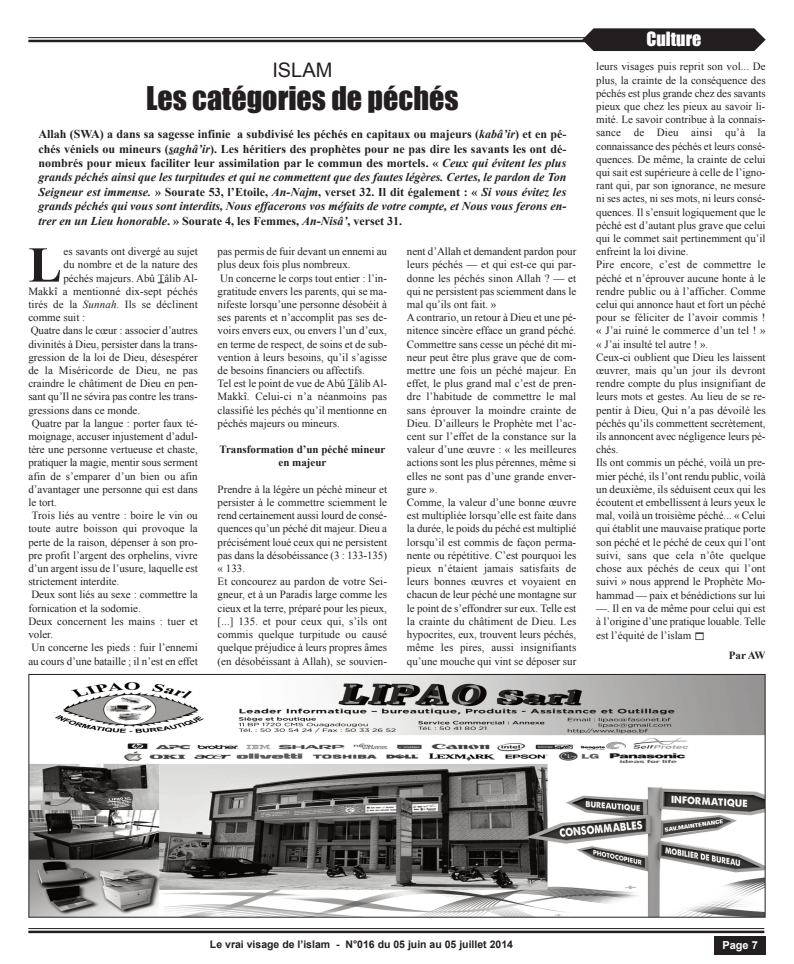
<style>
.page{position:relative;width:794px;height:964px;background:#fff}
.page>*{position:absolute;margin:0;border:0;box-sizing:border-box;transform-origin:0 0}
.t1{font:700 50.2px "Times New Roman";color:#231f20}
.t2{font:30px "Impact";color:#231f20}
.t3{font:20px "Arial";color:#231f20}
.t4{font:18px "Impact";color:#fff}
.t5{font:700 12px/14.4px "Times New Roman";color:#231f20;text-align:justify}
.t6{font:11px/13.2px "Times New Roman";color:#231f20}
.t7{font:700 11px/13.2px "Times New Roman";color:#231f20;text-align:center}
.t8{font:700 11px "Arial";color:#fff}
.t9{font:700 10.5px "Arial";color:#231f20}
.s1{font-style:italic}
</style>
<div class="page">
<hr style="left:28px;top:37px;width:725px;height:1px;background:#231f20">
<hr style="left:28px;top:40px;width:725px;height:2px;background:#231f20">
<svg style="left:582px;top:28px;width:183px;height:23px"></svg>
<hr style="left:28px;top:928px;width:736px;height:1px;background:#231f20">
<hr style="left:28px;top:930px;width:736px;height:3px;background:#231f20">
<div style="left:714px;top:936px;width:51px;height:19px;background:#231f20"></div>
<img style="left:30px;top:676px;width:733px;height:240px">
<div style="left:28px;top:674px;width:737px;height:244px;border:1px solid #231f20"></div>
<h3 class="t3" style="left:272px;top:59px;width:62px">ISLAM</h3>
<h2 class="t2" style="left:146px;top:80px;width:314px">Les catégories de péchés</h2>
<p class="t5" style="left:38px;top:127px;width:529px">Allah (SWA) a dans sa sagesse infinie a subdivisé les péchés en capitaux ou majeurs (<span class="s1">kabâ’ir</span>) et en pé&shy;chés véniels ou mineurs (<span class="s1">saghâ’ir</span>). Les héritiers des prophètes pour ne pas dire les savants les ont dé&shy;nombrés pour mieux faciliter leur assimilation par le commun des mortels. « <span class="s1">Ceux qui évitent les plus grands péchés ainsi que les turpitudes et qui ne commettent que des fautes légères. Certes, le pardon de Ton Seigneur est immense.</span> » Sourate 53, l’Etoile, <span class="s1">An-Najm</span>, verset 32. Il dit également : « <span class="s1">Si vous évitez les grands péchés qui vous sont interdits, Nous effacerons vos méfaits de votre compte, et Nous vous ferons en&shy;trer en un Lieu honorable</span>. » Sourate 4, les Femmes, <span class="s1">An-Nisâ’</span>, verset 31.</p>
<h1 class="t1" style="left:28px;top:237px;width:35px">L</h1>
<p class="t6" style="left:64px;top:245px;width:136px">es savants ont divergé au sujet</p>
<p class="t6" style="left:63px;top:258px;width:136px">du nombre et de la nature des</p>
<p class="t6" style="left:63px;top:271px;width:136px">péchés majeurs. Abû Tâlib Al-</p>
<p class="t6" style="left:28px;top:284px;width:171px">Makkî a mentionné dix-sept péchés</p>
<p class="t6" style="left:28px;top:298px;width:171px">tirés de la <span class="s1">Sunnah</span>. Ils se déclinent</p>
<p class="t6" style="left:28px;top:311px;width:58px">comme suit :</p>
<p class="t6" style="left:31px;top:324px;width:169px">Quatre dans le cœur : associer d’autres</p>
<p class="t6" style="left:28px;top:337px;width:171px">divinités à Dieu, persister dans la trans-</p>
<p class="t6" style="left:28px;top:350px;width:171px">gression de la loi de Dieu, désespérer</p>
<p class="t6" style="left:28px;top:364px;width:171px">de la Miséricorde de Dieu, ne pas</p>
<p class="t6" style="left:28px;top:377px;width:171px">craindre le châtiment de Dieu en pen-</p>
<p class="t6" style="left:28px;top:390px;width:171px">sant qu’Il ne sévira pas contre les trans-</p>
<p class="t6" style="left:28px;top:403px;width:113px">gressions dans ce monde.</p>
<p class="t6" style="left:32px;top:416px;width:167px">Quatre par la langue : porter faux té-</p>
<p class="t6" style="left:28px;top:430px;width:171px">moignage, accuser injustement d’adul-</p>
<p class="t6" style="left:28px;top:443px;width:171px">tère une personne vertueuse et chaste,</p>
<p class="t6" style="left:28px;top:456px;width:171px">pratiquer la magie, mentir sous serment</p>
<p class="t6" style="left:28px;top:469px;width:171px">afin de s’emparer d’un bien ou afin</p>
<p class="t6" style="left:28px;top:482px;width:171px">d’avantager une personne qui est dans</p>
<p class="t6" style="left:28px;top:496px;width:30px">le tort.</p>
<p class="t6" style="left:32px;top:509px;width:168px">Trois liés au ventre : boire le vin ou</p>
<p class="t6" style="left:28px;top:522px;width:171px">toute autre boisson qui provoque la</p>
<p class="t6" style="left:28px;top:535px;width:171px">perte de la raison, dépenser à son pro-</p>
<p class="t6" style="left:28px;top:548px;width:171px">pre profit l’argent des orphelins, vivre</p>
<p class="t6" style="left:28px;top:562px;width:171px">d’un argent issu de l’usure, laquelle est</p>
<p class="t6" style="left:28px;top:575px;width:93px">strictement interdite.</p>
<p class="t6" style="left:31px;top:588px;width:168px">Deux sont liés au sexe : commettre la</p>
<p class="t6" style="left:28px;top:601px;width:114px">fornication et la sodomie.</p>
<p class="t6" style="left:28px;top:614px;width:171px">Deux concernent les mains : tuer et</p>
<p class="t6" style="left:28px;top:628px;width:26px">voler.</p>
<p class="t6" style="left:32px;top:641px;width:168px">Un concerne les pieds : fuir l’ennemi</p>
<p class="t6" style="left:28px;top:654px;width:171px">au cours d’une bataille ; il n’est en effet</p>
<p class="t6" style="left:218px;top:245px;width:171px">pas permis de fuir devant un ennemi au plus deux fois plus nombreux.<br>Un concerne le corps tout entier : l’in&shy;gratitude envers les parents, qui se ma&shy;nifeste lorsqu’une personne désobéit à ses parents et n’accomplit pas ses de&shy;voirs envers eux, ou envers l’un d’eux, en terme de respect, de soins et de sub&shy;vention à leurs besoins, qu’il s’agisse de besoins financiers ou affectifs.<br>Tel est le point de vue de Abû Tâlib Al-Makkî. Celui-ci n’a néanmoins pas classifié les péchés qu’il mentionne en péchés majeurs ou mineurs.</p>
<p class="t7" style="left:219px;top:443px;width:167px">transformation d’un péché mineur en majeur</p>
<p class="t6" style="left:218px;top:482px;width:171px">Prendre à la légère un péché mineur et persister à le commettre sciemment le rend certainement aussi lourd de consé&shy;quences qu’un péché dit majeur. Dieu a précisément loué ceux qui ne persistent pas dans la désobéissance (3 : 133-135) « 133.<br>Et concourez au pardon de votre Sei&shy;gneur, et à un Paradis large comme les cieux et la terre, préparé pour les pieux, [...] 135. et pour ceux qui, s’ils ont commis quelque turpitude ou causé quelque préjudice à leurs propres âmes (en désobéissant à Allah), se souvien-</p>
<p class="t6" style="left:407px;top:245px;width:171px">nent d’Allah et demandent pardon pour leurs péchés — et qui est-ce qui par&shy;donne les péchés sinon Allah ? — et qui ne persistent pas sciemment dans le mal qu’ils ont fait. »<br>A contrario, un retour à Dieu et une pé&shy;nitence sincère efface un grand péché.<br>Commettre sans cesse un péché dit mi&shy;neur peut être plus grave que de com&shy;mettre une fois un péché majeur. En effet, le plus grand mal c’est de pren&shy;dre l’habitude de commettre le mal sans éprouver la moindre crainte de Dieu. D’ailleurs le Prophète met l’ac&shy;cent sur l’effet de la constance sur la valeur d’une œuvre : « les meilleures actions sont les plus pérennes, même si elles ne sont pas d’une grande enver&shy;gure ».<br>Comme, la valeur d’une bonne œuvre est multipliée lorsqu’elle est faite dans la durée, le poids du péché est multiplié lorsqu’il est commis de façon perma&shy;nente ou répétitive. C’est pourquoi les pieux n’étaient jamais satisfaits de leurs bonnes œuvres et voyaient en chacun de leur péché une montagne sur le point de s’effondrer sur eux. Telle est la crainte du châtiment de Dieu. Les hypocrites, eux, trouvent leurs péchés, même les pires, aussi insignifiants qu’une mouche qui vint se déposer sur</p>
<h3 class="t4" style="left:646px;top:27px;width:56px">Culture</h3>
<p class="t6" style="left:596px;top:60px;width:171px">leurs visages puis reprit son vol... De plus, la crainte de la conséquence des péchés est plus grande chez des savants pieux que chez les pieux au savoir li&shy;mité. Le savoir contribue à la connais&shy;sance de Dieu ainsi qu’à la connaissance des péchés et leurs consé&shy;quences. De même, la crainte de celui qui sait est supérieure à celle de l’igno&shy;rant qui, par son ignorance, ne mesure ni ses actes, ni ses mots, ni leurs consé&shy;quences. Il s’ensuit logiquement que le péché est d’autant plus grave que celui qui le commet sait pertinemment qu’il enfreint la loi divine.<br>Pire encore, c’est de commettre le péché et n’éprouver aucune honte à le rendre public ou à l’afficher. Comme celui qui annonce haut et fort un péché pour se féliciter de l’avoir commis ! « J’ai ruiné le commerce d’un tel ! » « J’ai insulté tel autre ! ».<br>Ceux-ci oublient que Dieu les laissent œuvrer, mais qu’un jour ils devront rendre compte du plus insignifiant de leurs mots et gestes. Au lieu de se re&shy;pentir à Dieu, Qui n’a pas dévoilé les péchés qu’ils commettent secrètement, ils annoncent avec négligence leurs pé&shy;chés.<br>Ils ont commis un péché, voilà un pre&shy;mier péché, ils l’ont rendu public, voilà un deuxième, ils séduisent ceux qui les écoutent et embellissent à leurs yeux le mal, voilà un troisième péché... « Celui qui établit une mauvaise pratique porte son péché et le péché de ceux qui l’ont suivi, sans que cela n’ôte quelque chose aux péchés de ceux qui l’ont suivi » nous apprend le Prophète Mo&shy;hammad — paix et bénédictions sur lui —. Il en va de même pour celui qui est à l’origine d’une pratique louable. Telle</p>
<p class="t6" style="left:596px;top:629px;width:97px">est l’équité de l’islam</p>
<p class="t7" style="left:729px;top:649px;width:38px">Par AW</p>
<p class="t9" style="left:210px;top:939px;width:304px">Le vrai visage de l’islam - N°016 du 05 juin au 05 juillet 2014</p>
<p class="t8" style="left:722px;top:938px;width:37px">Page 7</p>
</div>
